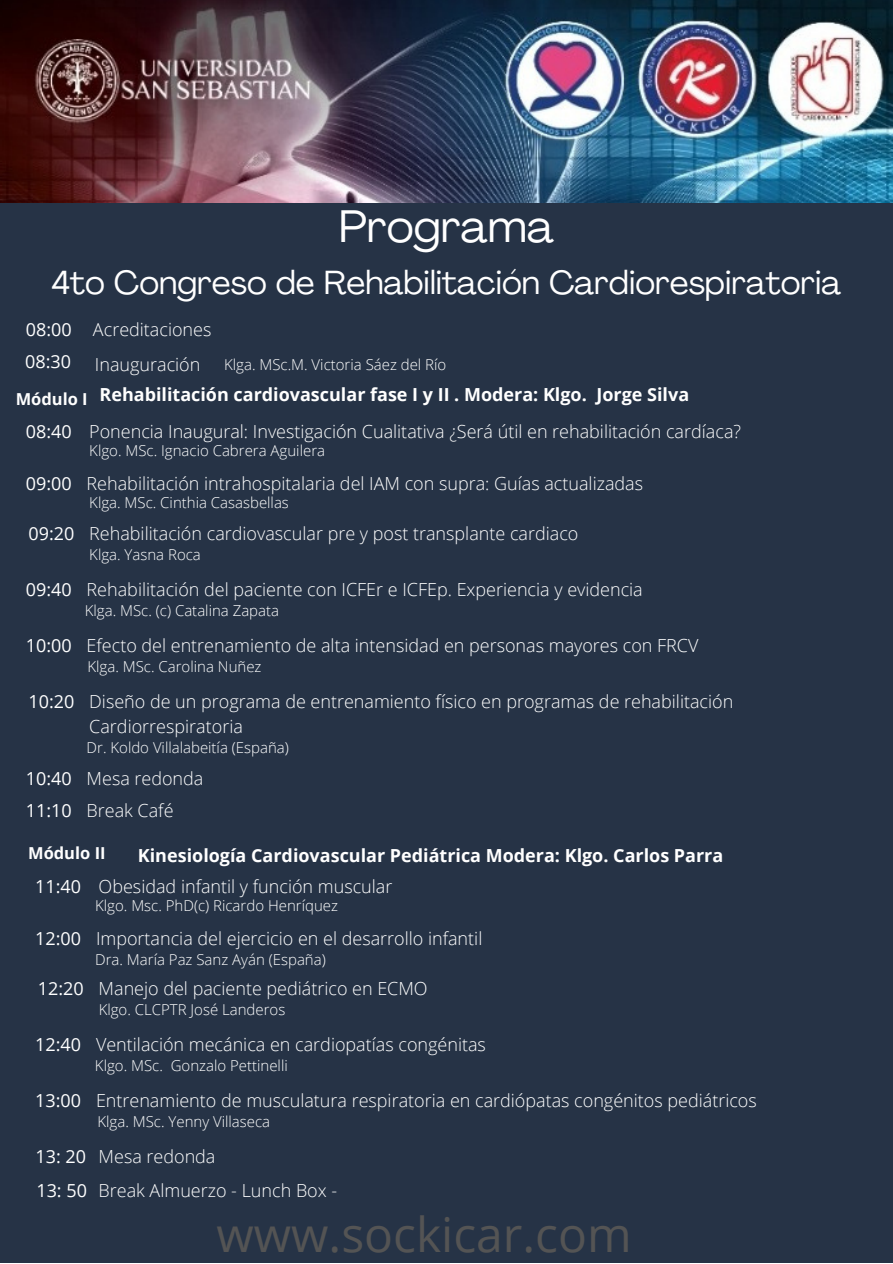
<style>
.page{position:relative;width:893px;height:1264px;background:#fff}
.page>*{position:absolute;margin:0;border:0;box-sizing:border-box;transform-origin:0 0}
.t1{font:48px "Open Sans";color:#545454}
.t2{font:45px "Agrandir";color:#fff}
.t3{font:33px "Agrandir";color:#fff}
.t4{font:300 18px/32.2px "Open Sans";color:#fff}
.t5{font:700 18px/31.2px "Open Sans";color:#fff}
.t6{font:18px "Open Sans";color:#fff}
.t7{font:700 16.5px "Open Sans";color:#fff}
.t8{font:300 15px "Open Sans";color:#fff}
.s1{font-weight:400}
.s2{font-weight:700}
.s3{font-weight:300}
</style>
<div class="page">
<div style="left:0;top:0;width:892px;height:1262px;background:#263346"></div>
<img style="left:0;top:0;width:892px;height:202px">
<h2 class="t2" style="left:339px;top:208px;width:217px">Programa</h2>
<h3 class="t3" style="left:51px;top:269px;width:791px">4to Congreso de Rehabilitación Cardiorespiratoria</h3>
<p class="t4" style="left:25px;top:313px;width:188px"><span class="s1">08:00</span> Acreditaciones<br><span class="s1">08:30</span></p>
<p class="t4" style="left:95px;top:348px;width:107px">Inauguración</p>
<p class="t8" style="left:224px;top:354px;width:224px">Klga. MSc.M. Victoria Sáez del Río</p>
<p class="t4" style="left:26px;top:376px;width:716px;line-height:36.9px;text-indent:-10px"><sub>Módulo</sub> <sub>I</sub> <span class="s2">Rehabilitación cardiovascular fase I y II . Modera: Klgo. Jorge Silva<br></span><span class="s1">08:40</span> Ponencia Inaugural: Investigación Cualitativa ¿Será útil en rehabilitación cardíaca?</p>
<p class="t8" style="left:89px;top:440px;width:237px">Klgo. MSc. Ignacio Cabrera Aguilera</p>
<p class="t4" style="left:26px;top:467px;width:618px"><span class="s1">09:00</span> Rehabilitación intrahospitalaria del IAM con supra: Guías actualizadas</p>
<p class="t8" style="left:89px;top:492px;width:201px">Klga. MSc. Cinthia Casasbellas</p>
<p class="t4" style="left:28px;top:516px;width:551px"><span class="s1">09:20</span> Rehabilitación cardiovascular pre y post transplante cardiaco</p>
<p class="t8" style="left:89px;top:543px;width:113px">Klga. Yasna Roca</p>
<p class="t4" style="left:26px;top:572px;width:618px"><span class="s1">09:40</span> Rehabilitación del paciente con ICFEr e ICFEp. Experiencia y evidencia</p>
<p class="t8" style="left:85px;top:600px;width:196px">Klga. MSc. (c) Catalina Zapata</p>
<p class="t4" style="left:26px;top:629px;width:674px"><span class="s1">10:00</span> Efecto del entrenamiento de alta intensidad en personas mayores con FRCV</p>
<p class="t8" style="left:87px;top:656px;width:175px">Klga. MSc. Carolina Nuñez</p>
<p class="t4" style="left:89px;top:689px;width:645px;line-height:24.8px">Diseño de un programa de entrenamiento físico en programas de rehabilitación<br>Cardiorrespiratoria</p>
<p class="t6" style="left:28px;top:689px;width:47px">10:20</p>
<p class="t8" style="left:87px;top:737px;width:204px">Dr. Koldo Villalabeitía (España)</p>
<p class="t4" style="left:26px;top:761px;width:179px"><span class="s1">10:40</span> Mesa redonda<br><span class="s1">11:10</span> Break Café</p>
<p class="t7" style="left:28px;top:841px;width:79px">Módulo II</p>
<p class="t5" style="left:35px;top:839px;width:689px;text-indent:103px">Kinesiología Cardiovascular Pediátrica Modera: Klgo. Carlos Parra<br><span class="s1">11:40</span> <span class="s3">Obesidad infantil y función muscular</span></p>
<p class="t8" style="left:95px;top:895px;width:244px">Klgo. Msc. PhD(c) Ricardo Henríquez</p>
<p class="t4" style="left:35px;top:921px;width:448px"><span class="s1">12:00</span> Importancia del ejercicio en el desarrollo infantil</p>
<p class="t8" style="left:95px;top:949px;width:232px">Dra. María Paz Sanz Ayán (España)</p>
<p class="t4" style="left:38px;top:971px;width:391px"><span class="s1">12:20</span> Manejo del paciente pediátrico en ECMO</p>
<p class="t8" style="left:99px;top:998px;width:188px">Klgo. CLCPTR José Landeros</p>
<p class="t4" style="left:35px;top:1027px;width:452px"><span class="s1">12:40</span> Ventilación mecánica en cardiopatías congénitas</p>
<p class="t8" style="left:95px;top:1055px;width:194px">Klgo. MSc. Gonzalo Pettinelli</p>
<p class="t4" style="left:35px;top:1083px;width:723px"><span class="s1">13:00</span> Entrenamiento de musculatura respiratoria en cardiópatas congénitos pediátricos</p>
<p class="t8" style="left:97px;top:1111px;width:174px">Klga. MSc. Yenny Villaseca</p>
<p class="t4" style="left:36px;top:1139px;width:303px;line-height:33.5px"><span class="s1">13: 20</span> Mesa redonda<br><span class="s1">13: 50</span> Break Almuerzo - Lunch Box -</p>
<h1 class="t1" style="left:217px;top:1200px;width:416px">www.sockicar.com</h1>
</div>
